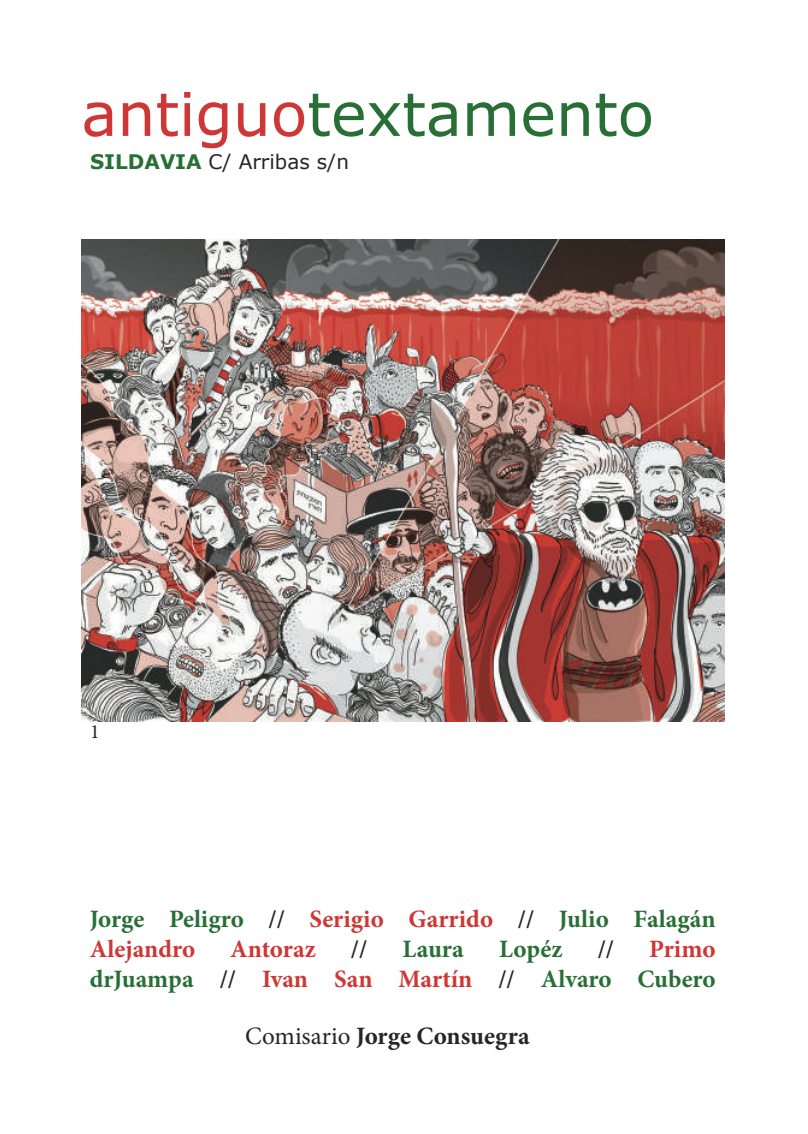
<style>
.page{position:relative;width:808px;height:1134px;background:#fff}
.page>*{position:absolute;margin:0;border:0;box-sizing:border-box;transform-origin:0 0}
.t1{font:60px "Verdana";color:#286f36}
.t2{font:700 25px/30px "Minion Pro";color:#286f36}
.t3{font:700 25px "Minion Pro";color:#262527}
.t4{font:700 25px "Minion Pro";letter-spacing:-.01em;color:#ce3735}
.t5{font:20px "Verdana";color:#262527}
.t6{font:20px "Minion Pro";color:#262527}
.s1{color:#ce3735}
.s2{font-weight:700;color:#286f36}
.s3{color:#262527}
.s4{font-weight:400}
</style>
<div class="page">
<img style="left:81px;top:240px;width:643px;height:482px">
<h1 class="t1" style="left:81px;top:73px;width:574px"><span class="s1">antiguo</span>textamento</h1>
<p class="t5" style="left:90px;top:148px;width:260px"><span class="s2">SILDAVIA</span> C/ Arribas s/n</p>
<p class="t6" style="left:90px;top:718px;width:11px">1</p>
<p class="t2" style="left:90px;top:904px;width:627px">Jorge Peligro <span class="s3">//</span> <span class="s1">Serigio Garrido</span> <span class="s3">//</span> Julio Falagán<br><span class="s1">Alejandro</span></p>
<p class="t4" style="left:230px;top:931px;width:87px">Antoraz</p>
<p class="t3" style="left:351px;top:931px;width:18px">//</p>
<p class="t2" style="left:402px;top:934px;width:63px">Laura</p>
<p class="t2" style="left:499px;top:934px;width:65px">Lopéz</p>
<p class="t3" style="left:598px;top:931px;width:18px">//</p>
<p class="t2" style="left:90px;top:934px;width:627px;text-align:right"><span class="s1">Primo<br></span>drJuampa <span class="s3">//</span> <span class="s1">Ivan San Martín</span> <span class="s3">//</span> Alvaro Cubero</p>
<p class="t3" style="left:245px;top:1018px;width:286px"><span class="s4">Comisario</span> Jorge Consuegra</p>
</div>
